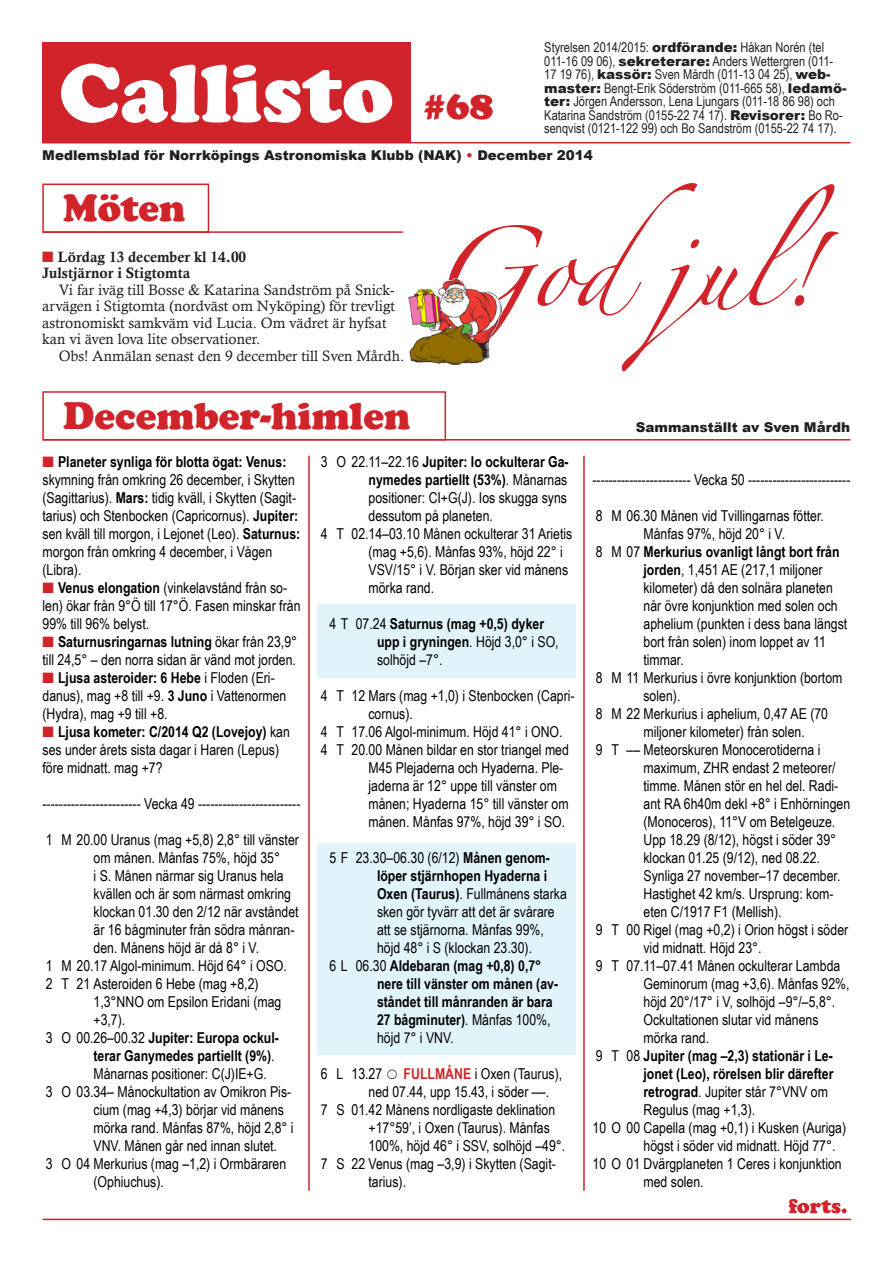
<style>
.page{position:relative;width:893px;height:1263px;background:#fff}
.page>*{position:absolute;margin:0;border:0;box-sizing:border-box;transform-origin:0 0}
.Callisto_logotyp{font:900 85.5px "Cooper";color:#fff}
.Brödtext_utan_indrag{font:72px "Zapfino";color:#d1232a}
.Vinjett{font:900 39px "Cooper";color:#d1232a}
.Callisto_nummer{font:900 39px "Cooper";color:#d1232a}
.t1{font:900 21px "Cooper";color:#d1232a}
.Kalender{font:15px/18px "Arial Narrow";color:#000}
.Planeter{font:15px/18px "Arial Narrow";color:#000}
.Brödtext_med_indrag{font:15px/16.5px "Calisto";color:#231f20}
.Kalender-2{font:700 15px/18px "Arial Narrow";color:#000}
.Kalender_med_indrag{font:700 15px/18px "Arial Narrow";color:#000}
.Kalender_med_indrag-2{font:15px/18px "Arial Narrow";color:#000}
.Brödtext_utan_indrag-2{font:15px "Calis MT Bol";color:#231f20}
.t2{font:13.5px/13.5px "Arial Narrow";color:#231f20}
.t3{font:900 13.5px "Arial";color:#231f20}
.s1{font-family:"Arial";font-weight:900}
.s2{color:#d1232a}
.s3{font-weight:700}
.s4{font-weight:400}
.s5{color:#231f20}
.s6{font-weight:700;color:#d1232a}
</style>
<div class="page">
<div style="left:317px;top:843px;width:258px;height:211px;background:#e1f4fc"></div>
<div style="left:317px;top:604px;width:258px;height:73px;background:#e1f4fc"></div>
<div style="left:42px;top:43px;width:368px;height:100px;background:#d1232a"></div>
<hr style="left:43px;top:142px;width:807px;height:1px;background:#d1232a">
<div style="left:42px;top:184px;width:167px;height:49px;border:2px solid #d1232a"></div>
<hr style="left:43px;top:231px;width:360px;height:2px;background:#d1232a">
<div style="left:42px;top:391px;width:404px;height:49px;border:2px solid #d1232a"></div>
<hr style="left:43px;top:439px;width:807px;height:1px;background:#d1232a">
<hr style="left:43px;top:1219px;width:808px;height:1px;background:#d1232a">
<img style="left:409px;top:278px;width:93px;height:86px">
<hr style="left:308px;top:456px;width:2px;height:735px;background:#d1232a">
<hr style="left:583px;top:456px;width:2px;height:735px;background:#d1232a">
<p class="t2" style="left:544px;top:40px;width:304px">Styrelsen 2014/2015: <span class="s1">ordförande:</span> Håkan Norén (tel 011-16 09 06), <span class="s1">sekreterare:</span> Anders Wettergren (011- 17 19 76), <span class="s1">kassör:</span> Sven Mårdh (011-13 04 25), <span class="s1">web&shy;master:</span> Bengt-Erik Söderström (011-665 58), <span class="s1">ledamö&shy;ter:</span> Jörgen Andersson, Lena Ljungars (011-18 86 98) och Katarina Sandström (0155-22 74 17). <span class="s1">Revisorer:</span> Bo Ro&shy;senqvist (0121-122 99) och Bo Sandström (0155-22 74 17).</p>
<p class="t3" style="left:42px;top:145px;width:552px">Medlemsblad för Norrköpings Astronomiska Klubb (NAK) <span class="s2">•</span> December 2014</p>
<p class="Vinjett" style="left:63px;top:185px;width:124px">Möten</p>
<p class="Callisto_logotyp" style="left:59px;top:43px;width:336px">Callisto</p>
<p class="Callisto_nummer" style="left:423px;top:83px;width:72px">#68</p>
<p class="Brödtext_utan_indrag" style="left:428px;top:238px;width:408px">Godjul!</p>
<p class="Brödtext_utan_indrag-2" style="left:42px;top:248px;width:205px"><span class="s2">■</span> Lördag 13 december kl 14.00</p>
<p class="Brödtext_utan_indrag-2" style="left:42px;top:264px;width:150px">Julstjärnor i Stigtomta</p>
<p class="Brödtext_med_indrag" style="left:42px;top:281px;width:354px;text-indent:16px">Vi far iväg till Bosse &amp; Katarina Sandström på Snick&shy;arvägen i Stigtomta (nordväst om Nyköping) för trevligt astronomiskt samkväm vid Lucia. Om vädret är hyfsat kan vi även lova lite observationer.</p>
<p class="Brödtext_med_indrag" style="left:59px;top:347px;width:347px">Obs! Anmälan senast den 9 december till Sven Mårdh.</p>
<p class="Vinjett" style="left:63px;top:393px;width:349px">December-himlen</p>
<p class="Planeter" style="left:43px;top:452px;width:259px"><span class="s2">■</span> <span class="s3">Planeter synliga för blotta ögat: Venus: </span>skymning från omkring 26 december, i Skytten (Sagittarius). <span class="s3">Mars:</span> tidig kväll, i Skytten (Sagit&shy;tarius) och Stenbocken (Capricornus). <span class="s3">Jupiter: </span>sen kväll till morgon, i Lejonet (Leo). <span class="s3">Saturnus: </span>morgon från omkring 4 december, i Vågen (Libra).</p>
<p class="Planeter" style="left:43px;top:578px;width:259px"><span class="s2">■</span> <span class="s3">Venus elongation</span> (vinkelavstånd från so&shy;len) ökar från 9°Ö till 17°Ö. Fasen minskar från<br>99% till 96% belyst.</p>
<p class="Planeter" style="left:43px;top:632px;width:256px"><span class="s2">■</span> <span class="s3">Saturnusringarnas lutning</span> ökar från 23,9° till 24,5° – den norra sidan är vänd mot jorden.</p>
<p class="Planeter" style="left:43px;top:668px;width:245px"><span class="s2">■</span> <span class="s3">Ljusa asteroider: 6 Hebe</span> i Floden (Eri&shy;danus), mag +8 till +9. <span class="s3">3 Juno</span> i Vattenormen (Hydra), mag +9 till +8.</p>
<p class="Planeter" style="left:43px;top:722px;width:249px"><span class="s2">■</span> <span class="s3">Ljusa kometer: C/2014 Q2 (Lovejoy)</span> kan ses under årets sista dagar i Haren (Lepus) före midnatt. mag +7?</p>
<p class="Kalender" style="left:43px;top:794px;width:259px">------------------------ Vecka 49 -------------------------</p>
<p class="Kalender" style="left:94px;top:830px;width:207px;text-indent:-48px">1 M 20.00 Uranus (mag +5,8) 2,8° till vänster om månen. Månfas 75%, höjd 35°<br>i S. Månen närmar sig Uranus hela kvällen och är som närmast omkring klockan 01.30 den 2/12 när avståndet är 16 bågminuter från södra månran&shy;den. Månens höjd är då 8° i V.</p>
<p class="Kalender" style="left:46px;top:956px;width:243px">1 M 20.17 Algol-minimum. Höjd 64° i OSO.</p>
<p class="Kalender" style="left:94px;top:974px;width:189px;text-indent:-48px">2 T 21 Asteroiden 6 Hebe (mag +8,2)<br>1,3°NNO om Epsilon Eridani (mag +3,7).</p>
<p class="Kalender-2" style="left:94px;top:1028px;width:187px;text-indent:-48px"><span class="s4">3 O 00.26–00.32</span> Jupiter: Europa ockul&shy;terar Ganymedes partiellt (9%)<span class="s4">.<br>Månarnas positioner: C(J)IE+G.</span></p>
<p class="Kalender" style="left:94px;top:1082px;width:202px;text-indent:-48px">3 O 03.34– Månockultation av Omikron Pis&shy;cium (mag +4,3) börjar vid månens mörka rand. Månfas 87%, höjd 2,8° i VNV. Månen går ned innan slutet.</p>
<p class="Kalender" style="left:94px;top:1154px;width:194px;text-indent:-48px">3 O 04 Merkurius (mag –1,2) i Ormbäraren (Ophiuchus).</p>
<p class="Kalender" style="left:368px;top:452px;width:202px;text-align:justify;text-indent:-48px">3 O 22.11–22.16 <span class="s3">Jupiter: Io ockulterar Ga&shy;nymedes partiellt (53%)</span>. Månarnas positioner: CI+G(J). Ios skugga syns dessutom på planeten.</p>
<p class="Kalender" style="left:368px;top:524px;width:205px;text-indent:-48px">4 T 02.14–03.10 Månen ockulterar 31 Arietis (mag +5,6). Månfas 93%, höjd 22° i<br>VSV/15° i V. Början sker vid månens mörka rand.</p>
<p class="Kalender_med_indrag" style="left:377px;top:614px;width:183px;text-indent:-48px"><span class="s4">4 T 07.24</span> Saturnus (mag +0,5) dyker upp i gryningen<span class="s4">. Höjd 3,0° i SO, solhöjd –7°.</span></p>
<p class="Kalender" style="left:368px;top:686px;width:208px;text-indent:-48px">4 T 12 Mars (mag +1,0) i Stenbocken (Capri&shy;cornus).</p>
<p class="Kalender" style="left:321px;top:722px;width:243px">4 T 17.06 Algol-minimum. Höjd 41° i ONO.</p>
<p class="Kalender" style="left:368px;top:740px;width:202px;text-indent:-48px">4 T 20.00 Månen bildar en stor triangel med M45 Plejaderna och Hyaderna. Ple&shy;jaderna är 12° uppe till vänster om månen; Hyaderna 15° till vänster om månen. Månfas 97%, höjd 39° i SO.</p>
<p class="Kalender_med_indrag-2" style="left:377px;top:848px;width:191px;text-indent:-48px">5 F 23.30–06.30 (6/12) <span class="s3">Månen genom&shy;löper stjärnhopen Hyaderna i<br>Oxen (Taurus)</span>. Fullmånens starka sken gör tyvärr att det är svårare att se stjärnorna. Månfas 99%, höjd 48° i S (klockan 23.30).</p>
<p class="Kalender_med_indrag" style="left:377px;top:956px;width:183px;text-indent:-48px"><span class="s4">6 L 06.30</span> Aldebaran (mag +0,8) 0,7° nere till vänster om månen (av&shy;ståndet till månranden är bara<br>27 bågminuter)<span class="s4">. Månfas 100%, höjd 7° i VNV.</span></p>
<p class="Kalender" style="left:368px;top:1064px;width:195px;text-indent:-48px">6 L 13.27 <span class="s5">○</span> <span class="s6">FULLMÅNE</span> i Oxen (Taurus), ned 07.44, upp 15.43, i söder ––.</p>
<p class="Kalender" style="left:368px;top:1100px;width:198px;text-indent:-48px">7 S 01.42 Månens nordligaste deklination +17°59’, i Oxen (Taurus). Månfas<br>100%, höjd 46° i SSV, solhöjd –49°.</p>
<p class="Kalender" style="left:368px;top:1154px;width:189px;text-indent:-48px">7 S 22 Venus (mag –3,9) i Skytten (Sagit&shy;tarius).</p>
<p class="t3" style="left:636px;top:418px;width:216px">Sammanställt av Sven Mårdh</p>
<p class="Kalender" style="left:592px;top:470px;width:259px">------------------------ Vecka 50 -------------------------</p>
<p class="Kalender" style="left:596px;top:506px;width:229px;text-align:center">8 M 06.30 Månen vid Tvillingarnas fötter.<br>Månfas 97%, höjd 20° i V.</p>
<p class="Kalender" style="left:643px;top:542px;width:205px;text-indent:-48px">8 M 07 <span class="s3">Merkurius ovanligt långt bort från jorden</span>, 1,451 AE (217,1 miljoner kilometer) då den solnära planeten når övre konjunktion med solen och aphelium (punkten i dess bana längst bort från solen) inom loppet av 11 timmar.</p>
<p class="Kalender" style="left:643px;top:668px;width:200px;text-indent:-48px">8 M 11 Merkurius i övre konjunktion (bortom solen).</p>
<p class="Kalender" style="left:643px;top:704px;width:186px;text-indent:-48px">8 M 22 Merkurius i aphelium, 0,47 AE (70 miljoner kilometer) från solen.</p>
<p class="Kalender" style="left:643px;top:740px;width:208px;text-indent:-48px">9 T –– Meteorskuren Monocerotiderna i maximum, ZHR endast 2 meteorer/ timme. Månen stör en hel del. Radi&shy;ant RA 6h40m dekl +8° i Enhörningen (Monoceros), 11°V om Betelgeuze.<br>Upp 18.29 (8/12), högst i söder 39° klockan 01.25 (9/12), ned 08.22.<br>Synliga 27 november–17 december.<br>Hastighet 42 km/s. Ursprung: kom&shy;eten C/1917 F1 (Mellish).</p>
<p class="Kalender" style="left:643px;top:920px;width:206px;text-indent:-48px">9 T 00 Rigel (mag +0,2) i Orion högst i söder vid midnatt. Höjd 23°.</p>
<p class="Kalender" style="left:643px;top:956px;width:208px;text-indent:-48px">9 T 07.11–07.41 Månen ockulterar Lambda<br>Geminorum (mag +3,6). Månfas 92%, höjd 20°/17° i V, solhöjd –9°/–5,8°.<br>Ockultationen slutar vid månens mörka rand.</p>
<p class="Kalender-2" style="left:643px;top:1046px;width:192px;text-indent:-48px"><span class="s4">9 T 08</span> Jupiter (mag –2,3) stationär i Le&shy;jonet (Leo), rörelsen blir därefter retrograd<span class="s4">. Jupiter står 7°VNV om<br>Regulus (mag +1,3).</span></p>
<p class="Kalender" style="left:643px;top:1118px;width:204px;text-indent:-51px">10 O 00 Capella (mag +0,1) i Kusken (Auriga) högst i söder vid midnatt. Höjd 77°.</p>
<p class="Kalender" style="left:643px;top:1154px;width:200px;text-indent:-51px">10 O 01 Dvärgplaneten 1 Ceres i konjunktion med solen.</p>
<p class="t1" style="left:789px;top:1194px;width:60px">forts.</p>
</div>
